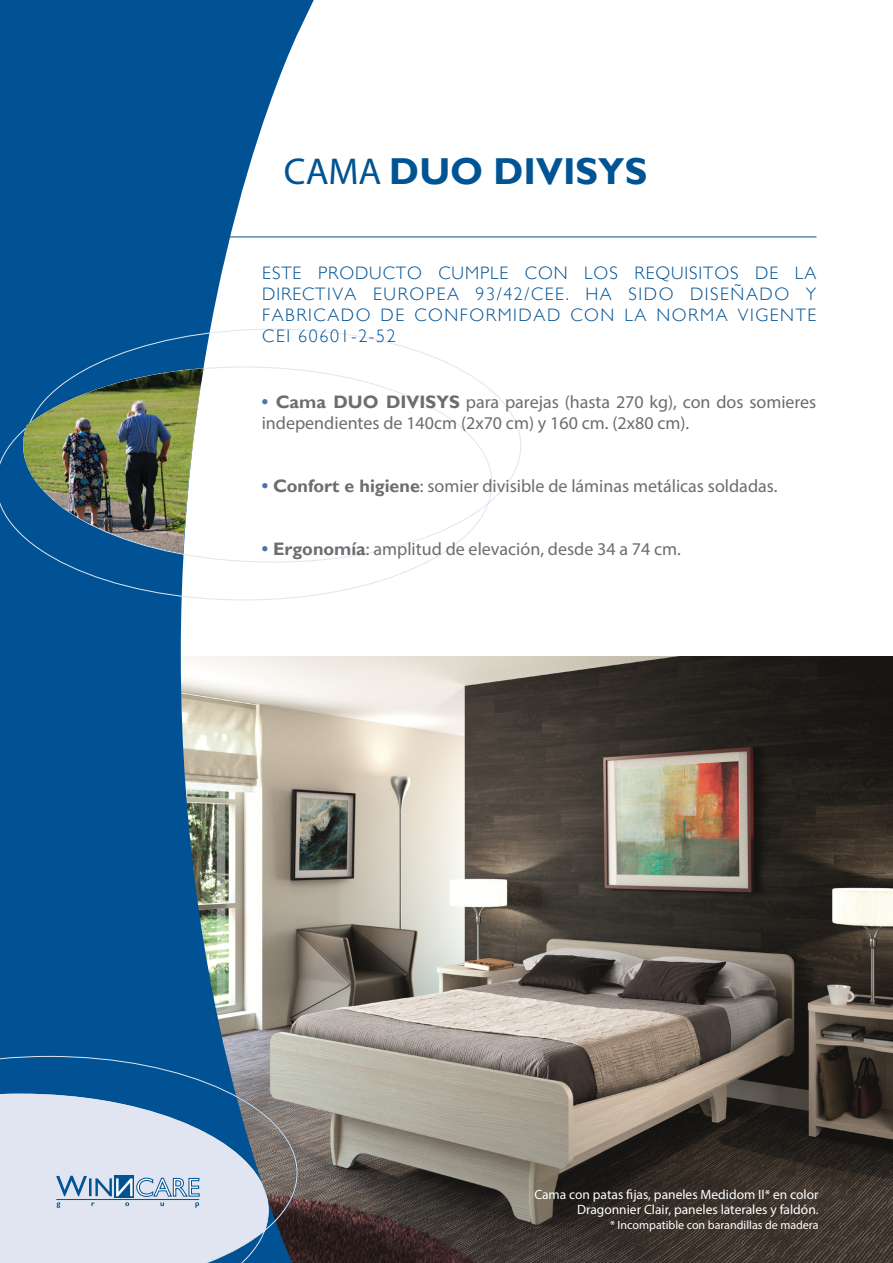
<style>
.page{position:relative;width:893px;height:1263px;background:#fff}
.page>*{position:absolute;margin:0;border:0;box-sizing:border-box;transform-origin:0 0}
.t1{font:700 37.5px "Gill Sans";color:#015493}
.RECTO_points_descrip{font:18px/21px "Myriad Pro";color:#6c6d70}
.t2{font:300 18px/21px "Gill Sans";letter-spacing:.085em;color:#005294;text-align:justify}
.RECTO_points_descrip-2{font:13.5px "Myriad Pro";color:#fff}
.RECTO_points_descrip-3{font:12px "Myriad Pro";color:#fff}
.s1{font-family:"Myriad Pro";font-weight:400}
.s2{font-family:"Gill Sans";font-weight:700;color:#4975ab}
.s3{font-family:"Gill Sans";font-weight:700}
</style>
<div class="page">
<img style="left:320px;top:657px;width:573px;height:606px">
<svg style="left:0;top:0;width:320px;height:1263px;fill:#005294"></svg>
<svg style="left:0;top:1056px;width:297px;height:207px;background:#3a678b"></svg>
<svg style="left:0;top:1093px;width:269px;height:170px;background:#bdccde"></svg>
<svg style="left:0;top:329px;width:521px;height:271px"></svg>
<img style="left:23px;top:368px;width:181px;height:185px">
<svg style="left:56px;top:1176px;width:144px;height:32px;background:#a6c0d8"></svg>
<hr style="left:185px;top:237px;width:631px;height:1px;background:#015493">
<p class="t1" style="left:284px;top:149px;width:365px"><span class="s1">CAMA</span> DUO DIVISYS</p>
<p class="t2" style="left:262px;top:263px;width:556px">ESTE PRODUCTO CUMPLE CON LOS REQUISITOS DE LA DIRECTIVA EUROPEA 93/42/CEE. HA SIDO DISEÑADO Y FABRICADO DE CONFORMIDAD CON LA NORMA VIGENTE CEI 60601-2-52</p>
<p class="RECTO_points_descrip" style="left:262px;top:391px;width:556px"><span class="s2">•</span> <span class="s3">Cama DUO DIVISYS</span> para parejas (hasta 270 kg), con dos somieres independientes de 140cm (2x70 cm) y 160 cm. (2x80 cm).</p>
<p class="RECTO_points_descrip" style="left:262px;top:475px;width:517px"><span class="s2">•</span> <span class="s3">Confort e higiene</span>: somier divisible de láminas metálicas soldadas.</p>
<p class="RECTO_points_descrip" style="left:262px;top:538px;width:421px"><span class="s2">•</span> <span class="s3">Ergonomía</span>: amplitud de elevación, desde 34 a 74 cm.</p>
<p class="RECTO_points_descrip-2" style="left:534px;top:1186px;width:286px">Cama con patas fijas, paneles Medidom II* en color</p>
<p class="RECTO_points_descrip-2" style="left:577px;top:1201px;width:243px">Dragonnier Clair, paneles laterales y faldón.</p>
<p class="RECTO_points_descrip-3" style="left:610px;top:1218px;width:210px">* Incompatible con barandillas de madera</p>
</div>
